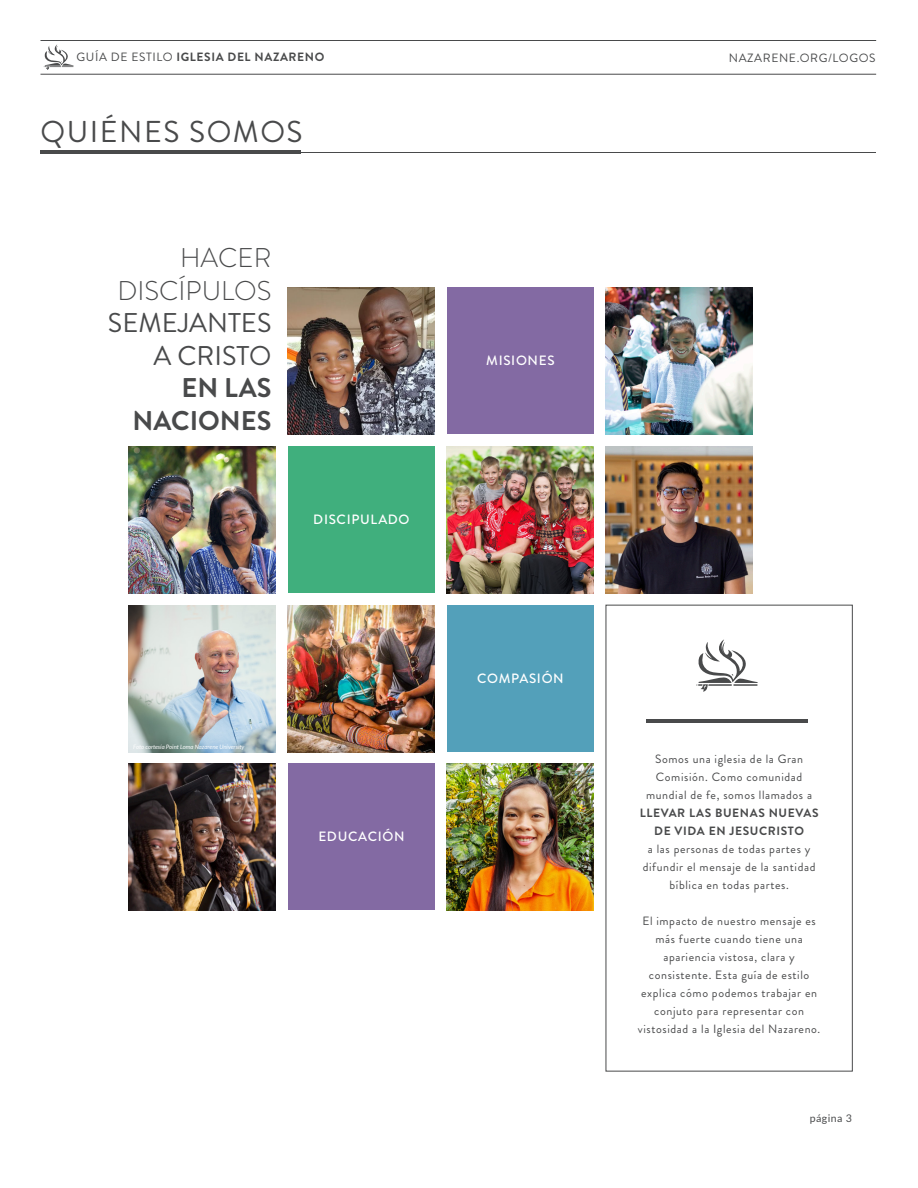
<style>
.page{position:relative;width:918px;height:1188px;background:#fff}
.page>*{position:absolute;margin:0;border:0;box-sizing:border-box;transform-origin:0 0}
.t1{font:30.15px "Brandon Grotesque";letter-spacing:.05em;color:#494a4b}
.t2{font:27.15px/32.5px "Brandon Grotesque";color:#494a4b;text-align:right}
.t3{font:300 27.15px/32.5px "Brandon Grotesque";color:#494a4b;text-align:right}
.t4{font:700 27.15px/32.5px "Brandon Grotesque";color:#494a4b;text-align:right}
.t5{font:500 13.5px "Brandon Grotesque";letter-spacing:.05em;color:#fff}
.t6{font:12px/18px "Brandon Grotesque";letter-spacing:.05em;color:#494a4b;text-align:center}
.t7{font:700 12px/18px "Brandon Grotesque";letter-spacing:.05em;color:#494a4b;text-align:center}
.t8{font:10.5px "Lato";letter-spacing:.05em;color:#494a4b}
.t9{font:italic 6px "Lato";color:#fff}
.s1{font-weight:400}
</style>
<div class="page">
<hr style="left:40px;top:40px;width:836px;height:1px;background:#494a4b">
<hr style="left:40px;top:74px;width:836px;height:1px;background:#494a4b">
<hr style="left:41px;top:152px;width:835px;height:1px;background:#494a4b">
<hr style="left:41px;top:151px;width:260px;height:3px;background:#494a4b">
<img style="left:447px;top:446px;width:147px;height:147px">
<img style="left:606px;top:446px;width:147px;height:147px">
<img style="left:606px;top:287px;width:147px;height:147px">
<img style="left:288px;top:287px;width:147px;height:147px">
<div style="left:447px;top:287px;width:147px;height:147px;background:#836aa3"></div>
<img style="left:129px;top:605px;width:147px;height:147px">
<img style="left:288px;top:605px;width:147px;height:147px">
<div style="left:447px;top:605px;width:147px;height:147px;background:#53a0ba"></div>
<img style="left:447px;top:763px;width:147px;height:147px">
<img style="left:129px;top:763px;width:147px;height:147px">
<div style="left:288px;top:763px;width:147px;height:147px;background:#836aa3"></div>
<img style="left:129px;top:446px;width:147px;height:147px">
<div style="left:288px;top:446px;width:147px;height:147px;background:#40af7d"></div>
<hr style="left:646px;top:719px;width:162px;height:4px;background:#494a4b">
<svg style="left:696px;top:640px;width:62px;height:52px"></svg>
<div style="left:606px;top:605px;width:247px;height:466px;border:1px solid #494a4b"></div>
<svg style="left:44px;top:45px;width:30px;height:25px"></svg>
<p class="t7" style="left:76px;top:48px;width:249px"><span class="s1">GUÍA DE ESTILO</span> IGLESIA DEL NAZARENO</p>
<h1 class="t1" style="left:40px;top:111px;width:264px">QUIÉNES SOMOS</h1>
<h2 class="t3" style="left:117px;top:242px;width:156px">HACER<br>DISCÍPULOS</h2>
<h2 class="t2" style="left:108px;top:307px;width:165px">SEMEJANTES<br>A CRISTO</h2>
<h2 class="t4" style="left:132px;top:372px;width:140px">EN LAS<br>NACIONES</h2>
<p class="t5" style="left:313px;top:510px;width:98px">DISCIPULADO</p>
<p class="t9" style="left:133px;top:743px;width:113px">Foto cortesía Point Loma Nazarene University</p>
<p class="t5" style="left:318px;top:827px;width:88px">EDUCACIÓN</p>
<p class="t5" style="left:486px;top:351px;width:70px">MISIONES</p>
<p class="t5" style="left:477px;top:669px;width:88px">COMPASIÓN</p>
<p class="t6" style="left:729px;top:49px;width:148px">NAZARENE.ORG/LOGOS</p>
<p class="t6" style="left:646px;top:750px;width:167px">Somos una iglesia de la Gran<br>Comisión. Como comunidad mundial de fe, somos llamados a</p>
<p class="t7" style="left:640px;top:804px;width:180px">LLEVAR LAS BUENAS NUEVAS<br>DE VIDA EN JESUCRISTO</p>
<p class="t6" style="left:643px;top:840px;width:174px">a las personas de todas partes y difundir el mensaje de la santidad bíblica en todas partes.</p>
<p class="t6" style="left:638px;top:912px;width:184px">El impacto de nuestro mensaje es más fuerte cuando tiene una apariencia vistosa, clara y consistente. Esta guía de estilo explica cómo podemos trabajar en conjuto para representar con vistosidad a la Iglesia del Nazareno.</p>
<p class="t8" style="left:810px;top:1112px;width:44px">página 3</p>
</div>
